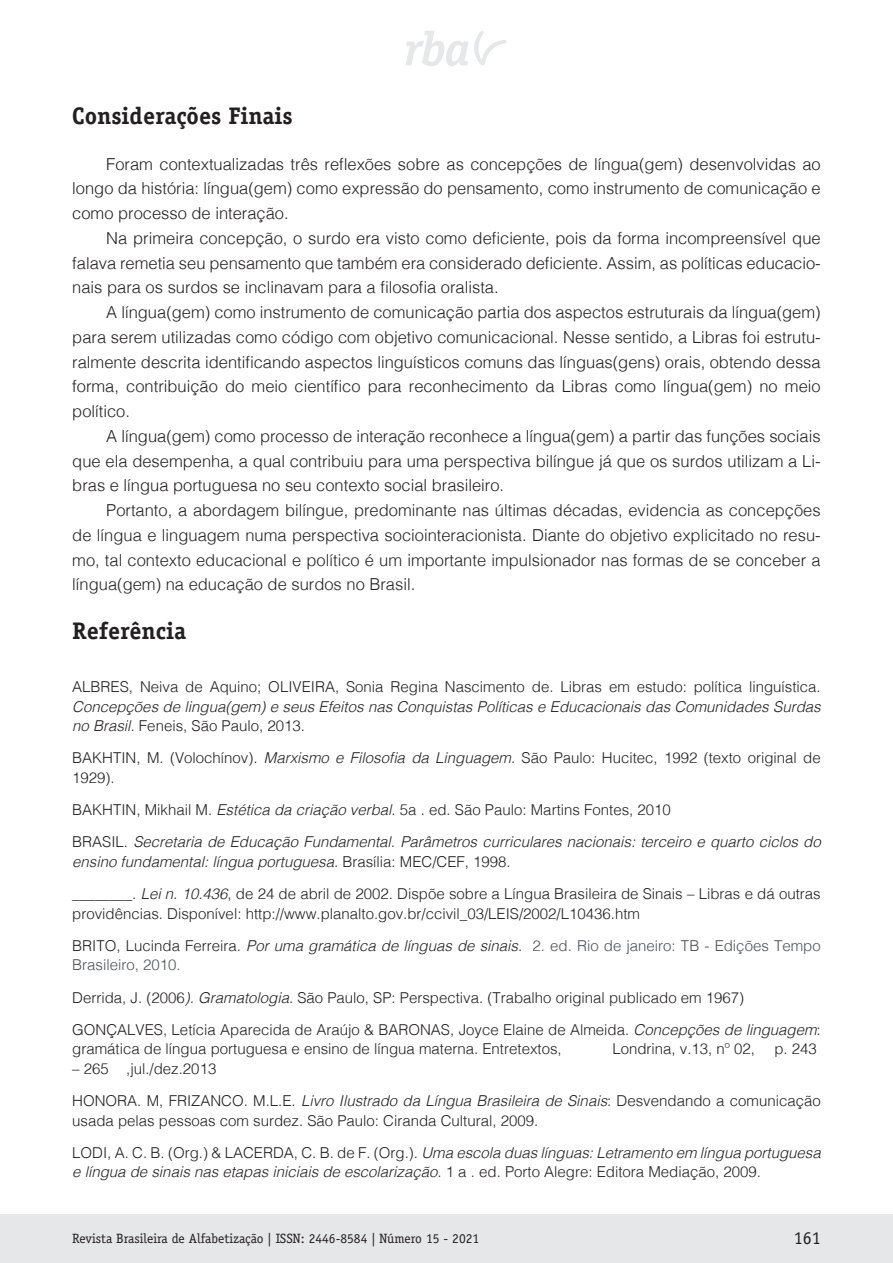
<style>
.page{position:relative;width:893px;height:1263px;background:#fff}
.page>*{position:absolute;margin:0;border:0;box-sizing:border-box;transform-origin:0 0}
._01_Texto_Titulo{font:700 24px "Officina Serif Std";color:#231f20}
.t1{font:18px "Officina Serif Std";color:#231f20}
._01_Texto_Geral{font:300 16.5px/24.8px "Helvetica";color:#231f20;text-align:justify}
._01_Texto_Geral-2{font:300 16.5px/24.8px "Helvetica";color:#222;text-align:justify}
._01_Texto_Referencia{font:300 15px/19.5px "Helvetica";color:#231f20}
._01_Texto_Referencia-2{font:italic 300 15px/19.5px "Helvetica";color:#231f20}
._01_Texto_Referencia-3{font:300 15px/19.5px "Helvetica";color:#4d5156}
.t2{font:13.5px "Officina Serif Std";color:#231f20}
.s1{color:#231f20}
.s2{font-style:italic}
.s3{font-style:normal}
.s4{color:#202124}
.s5{font-style:italic;color:#202124}
</style>
<div class="page">
<svg style="left:406px;top:31px;width:62px;height:35px"></svg>
<svg style="left:474px;top:31px;width:33px;height:34px"></svg>
<div style="left:0;top:1215px;width:893px;height:48px;background:#e6e7e9"></div>
<p class="_01_Texto_Titulo" style="left:72px;top:100px;width:222px">Considerações Finais</p>
<p class="_01_Texto_Geral" style="left:72px;top:150px;width:750px;text-indent:34px">Foram contextualizadas três reflexões sobre as concepções de língua(gem) desenvolvidas ao longo da história: língua(gem) como expressão do pensamento, como instrumento de comunicação e como processo de interação.</p>
<p class="_01_Texto_Geral" style="left:72px;top:224px;width:750px;text-indent:34px">Na primeira concepção, o surdo era visto como deficiente, pois da forma incompreensível que falava remetia seu pensamento que também era considerado deficiente. Assim, as políticas educacio&shy;nais para os surdos se inclinavam para a filosofia oralista.</p>
<p class="_01_Texto_Geral" style="left:72px;top:299px;width:750px;text-indent:34px">A língua(gem) como instrumento de comunicação partia dos aspectos estruturais da língua(gem) para serem utilizadas como código com objetivo comunicacional. Nesse sentido, a Libras foi estrutu&shy;ralmente descrita identificando aspectos linguísticos comuns das línguas(gens) orais, obtendo dessa forma, contribuição do meio científico para reconhecimento da Libras como língua(gem) no meio político.</p>
<p class="_01_Texto_Geral" style="left:72px;top:422px;width:750px;text-indent:34px">A língua(gem) como processo de interação reconhece a língua(gem) a partir das funções sociais que ela desempenha, a qual contribuiu para uma perspectiva bilíngue já que os surdos utilizam a Li&shy;bras e língua portuguesa no seu contexto social brasileiro.</p>
<p class="_01_Texto_Geral-2" style="left:72px;top:497px;width:750px;text-indent:34px"><span class="s1">Portanto, a abordagem bilíngue, predominante nas últimas décadas,</span> evidencia as concepções de língua e linguagem numa perspectiva sociointeracionista. Diante do objetivo explicitado no resu&shy;mo, tal contexto educacional e político é um importante impulsionador nas formas de se conceber a língua<span class="s1">(gem)</span> na educação de surdos no Brasil.</p>
<p class="_01_Texto_Titulo" style="left:72px;top:615px;width:115px">Referência</p>
<p class="_01_Texto_Referencia" style="left:72px;top:676px;width:750px;text-align:justify">ALBRES, Neiva de Aquino; OLIVEIRA, Sonia Regina Nascimento de. Libras em estudo: política linguística.<br><span class="s2">Concepções de lingua(gem) e seus Efeitos nas Conquistas Políticas e Educacionais das Comunidades Surdas no Brasil.</span> Feneis, São Paulo, 2013.</p>
<p class="_01_Texto_Referencia" style="left:72px;top:747px;width:750px">BAKHTIN, M. (Volochínov). <span class="s2">Marxismo e Filosofia da Linguagem</span>. São Paulo: Hucitec, 1992 (texto original de<br>1929).</p>
<p class="_01_Texto_Referencia" style="left:72px;top:799px;width:600px">BAKHTIN, Mikhail M. <span class="s2">Estética da criação verbal</span>. 5a . ed. São Paulo: Martins Fontes, 2010</p>
<p class="_01_Texto_Referencia-2" style="left:72px;top:831px;width:750px"><span class="s3">BRASIL.</span> Secretaria de Educação Fundamental. Parâmetros curriculares nacionais: terceiro e quarto ciclos do ensino fundamental: língua portuguesa. <span class="s3">Brasília: MEC/CEF, 1998.</span></p>
<p class="_01_Texto_Referencia" style="left:72px;top:883px;width:750px">________. <span class="s2">Lei n. 10.436</span>, de 24 de abril de 2002. Dispõe sobre a Língua Brasileira de Sinais – Libras e dá outras providências. Disponível: http://www.planalto.gov.br/ccivil_03/LEIS/2002/L10436.htm</p>
<p class="_01_Texto_Referencia-3" style="left:72px;top:935px;width:750px"><span class="s4">BRITO, Lucinda Ferreira.</span> <span class="s5">Por uma gramática de línguas de sinais</span><span class="s4">.</span> 2. ed. Rio de janeiro: TB - Edições Tempo<br>Brasileiro, 2010.</p>
<p class="_01_Texto_Referencia" style="left:72px;top:986px;width:673px">Derrida, J. (2006<span class="s2">). Gramatologia</span>. São Paulo, SP: Perspectiva. (Trabalho original publicado em 1967)</p>
<p class="_01_Texto_Referencia" style="left:72px;top:1019px;width:750px">GONÇALVES, Letícia Aparecida de Araújo &amp; BARONAS, Joyce Elaine de Almeida. <span class="s2">Concepções de linguagem</span>: gramática de língua portuguesa e ensino de língua materna. Entretextos,</p>
<p class="_01_Texto_Referencia" style="left:612px;top:1038px;width:144px">Londrina, v.13, nº 02,</p>
<p class="_01_Texto_Referencia" style="left:774px;top:1038px;width:44px">p. 243</p>
<p class="_01_Texto_Referencia" style="left:72px;top:1058px;width:146px">– 265 ,jul./dez.2013</p>
<p class="_01_Texto_Referencia" style="left:72px;top:1090px;width:750px">HONORA. M, FRIZANCO. M.L.E. <span class="s2">Livro Ilustrado da Língua Brasileira de Sinais</span>: Desvendando a comunicação usada pelas pessoas com surdez. São Paulo: Ciranda Cultural, 2009.</p>
<p class="_01_Texto_Referencia-2" style="left:72px;top:1142px;width:750px"><span class="s3">LODI, A. C. B. (Org.) &amp; LACERDA, C. B. de F. (Org.).</span> Uma escola duas línguas: Letramento em língua portuguesa e língua de sinais nas etapas iniciais de escolarização<span class="s3">. 1 a . ed. Porto Alegre: Editora Mediação, 2009.</span></p>
<p class="t2" style="left:72px;top:1230px;width:408px">Revista Brasileira de Alfabetização | ISSN: 2446-8584 | Número 15 - 2021</p>
<p class="t1" style="left:794px;top:1227px;width:28px">161</p>
</div>
